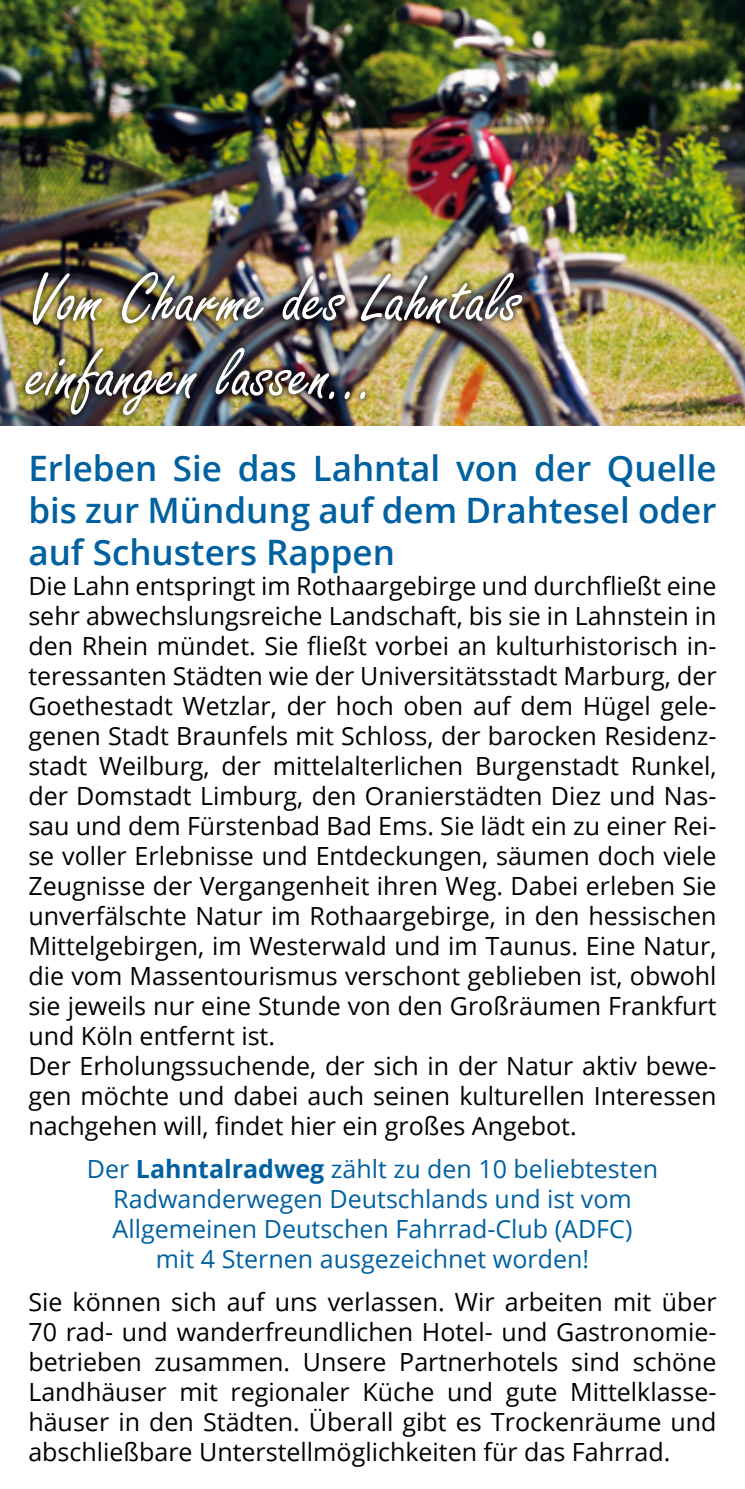
<style>
.page{position:relative;width:745px;height:1489px;background:#fff}
.page>*{position:absolute;margin:0;border:0;box-sizing:border-box;transform-origin:0 0}
.t1{font:75px/75px "Freestyle Script";color:#fff}
.t2{font:600 35px/42px "Open Sans";color:#0061a1;text-align:justify}
.t3{font:25px/30px "Open Sans";color:#000;text-align:justify}
.t4{font:25px/30px "Open Sans";color:#0061a1;text-align:center}
.s1{font-weight:700}
</style>
<div class="page">
<img style="left:0;top:0;width:744px;height:425px">
<div style="left:19px;top:266px;width:509px;height:155px;background:#000;opacity:.5"></div>
<h1 class="t1" style="left:28px;top:265px;width:495px">Vom Charme des Lahntals einfangen lassen...</h1>
<h2 class="t2" style="left:28px;top:446px;width:689px">Erleben Sie das Lahntal von der Quelle bis zur Mündung auf dem Drahtesel oder auf Schusters Rappen</h2>
<p class="t3" style="left:28px;top:570px;width:689px;text-align:left">Die Lahn entspringt im Rothaargebirge und durchfließt eine sehr abwechslungsreiche Landschaft, bis sie in Lahnstein in den Rhein mündet. Sie fließt vorbei an kulturhistorisch in&shy;teressanten Städten wie der Universitätsstadt Marburg, der Goethestadt Wetzlar, der hoch oben auf dem Hügel gele&shy;genen Stadt Braunfels mit Schloss, der barocken Residenz&shy;stadt Weilburg, der mittelalterlichen Burgenstadt Runkel, der Domstadt Limburg, den Oranierstädten Diez und Nas&shy;sau und dem Fürstenbad Bad Ems. Sie lädt ein zu einer Rei&shy;se voller Erlebnisse und Entdeckungen, säumen doch viele Zeugnisse der Vergangenheit ihren Weg. Dabei erleben Sie unverfälschte Natur im Rothaargebirge, in den hessischen Mittelgebirgen, im Westerwald und im Taunus. Eine Natur, die vom Massentourismus verschont geblieben ist, obwohl sie jeweils nur eine Stunde von den Großräumen Frankfurt und Köln entfernt ist.<br>Der Erholungssuchende, der sich in der Natur aktiv bewe&shy;gen möchte und dabei auch seinen kulturellen Interessen nachgehen will, findet hier ein großes Angebot.</p>
<p class="t4" style="left:87px;top:1153px;width:572px">Der <span class="s1">Lahntalradweg</span> zählt zu den 10 beliebtesten Radwanderwegen Deutschlands und ist vom Allgemeinen Deutschen Fahrrad-Club (ADFC)<br>mit 4 Sternen ausgezeichnet worden!</p>
<p class="t3" style="left:28px;top:1285px;width:689px">Sie können sich auf uns verlassen. Wir arbeiten mit über 70 rad- und wanderfreundlichen Hotel- und Gastronomie&shy;betrieben zusammen. Unsere Partnerhotels sind schöne Landhäuser mit regionaler Küche und gute Mittelklasse&shy;häuser in den Städten. Überall gibt es Trockenräume und abschließbare Unterstellmöglichkeiten für das Fahrrad.</p>
</div>
